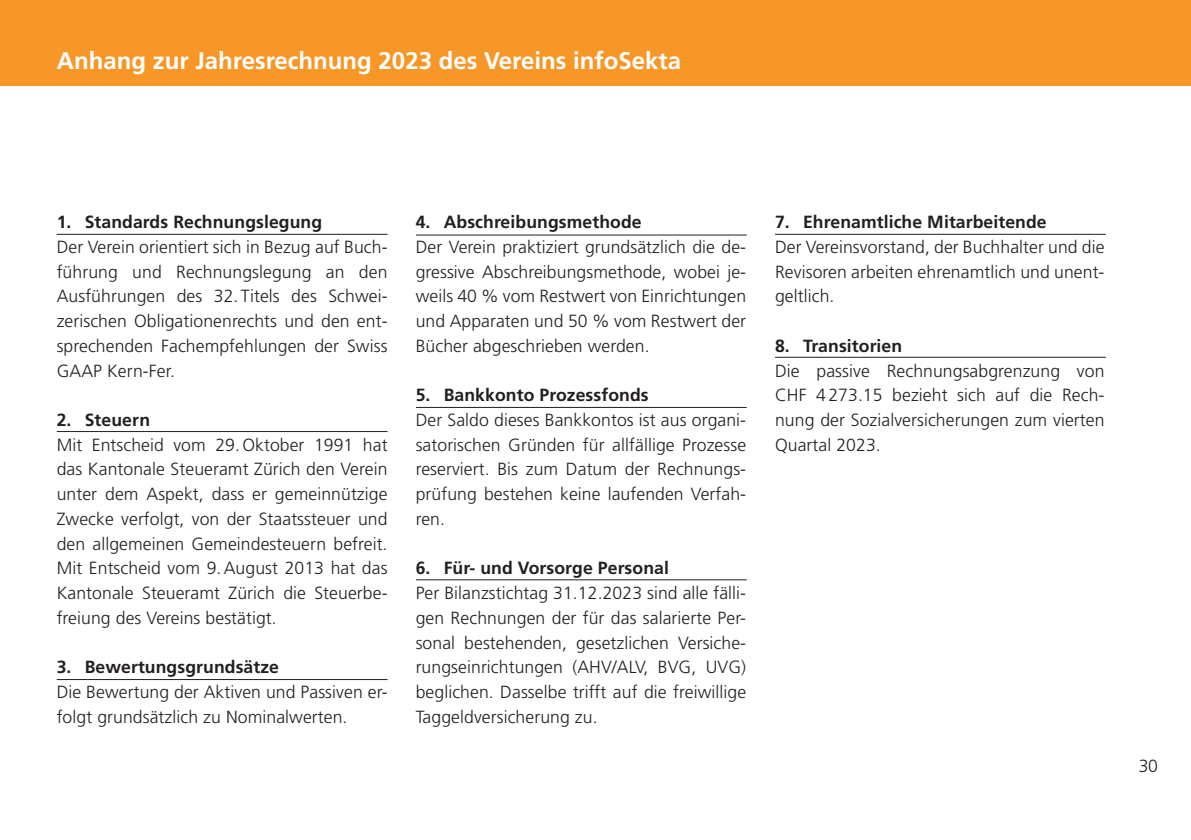
<style>
.page{position:relative;width:1191px;height:840px;background:#fff}
.page>*{position:absolute;margin:0;border:0;box-sizing:border-box;transform-origin:0 0}
.t1{font:700 24px "Frutiger";color:#fff}
.t2{font:300 17.6px/24.8px "Frutiger";letter-spacing:.005em;color:#231f20;text-align:justify}
.t3{font:700 17.6px "Frutiger";letter-spacing:.005em;color:#231f20}
</style>
<div class="page">
<div style="left:0;top:0;width:1191px;height:85px;background:#f79727"></div>
<hr style="left:57px;top:234px;width:330px;height:1px;background:#231f20">
<hr style="left:57px;top:431px;width:330px;height:1px;background:#231f20">
<hr style="left:57px;top:678px;width:330px;height:1px;background:#231f20">
<hr style="left:416px;top:234px;width:330px;height:1px;background:#231f20">
<hr style="left:416px;top:407px;width:330px;height:1px;background:#231f20">
<hr style="left:416px;top:579px;width:330px;height:1px;background:#231f20">
<hr style="left:775px;top:357px;width:331px;height:1px;background:#231f20">
<hr style="left:775px;top:234px;width:331px;height:1px;background:#231f20">
<h1 class="t1" style="left:57px;top:47px;width:626px">Anhang zur Jahresrechnung 2023 des Vereins infoSekta</h1>
<p class="t3" style="left:57px;top:211px;width:267px">1. Standards Rechnungslegung</p>
<p class="t2" style="left:57px;top:234px;width:332px">Der Verein orientiert sich in Bezug auf Buch&shy;führung und Rechnungslegung an den Ausführungen des 32. Titels des Schwei&shy;zerischen Obligationenrechts und den ent&shy;sprechenden Fachempfehlungen der Swiss GAAP Kern-Fer.</p>
<p class="t3" style="left:57px;top:409px;width:95px">2. Steuern</p>
<p class="t2" style="left:57px;top:432px;width:332px">Mit Entscheid vom 29.Oktober 1991 hat das Kantonale Steueramt Zürich den Verein unter dem Aspekt, dass er gemeinnützige Zwecke verfolgt, von der Staatssteuer und den allgemeinen Gemeindesteuern befreit.<br>Mit Entscheid vom 9.August 2013 hat das Kantonale Steueramt Zürich die Steuerbe&shy;freiung des Vereins bestätigt.</p>
<p class="t3" style="left:57px;top:656px;width:224px">3. Bewertungsgrundsätze</p>
<p class="t2" style="left:57px;top:679px;width:332px">Die Bewertung der Aktiven und Passiven er&shy;folgt grundsätzlich zu Nominalwerten.</p>
<p class="t3" style="left:416px;top:211px;width:227px">4. Abschreibungsmethode</p>
<p class="t2" style="left:416px;top:234px;width:332px">Der Verein praktiziert grundsätzlich die de&shy;gressive Abschreibungsmethode, wobei je&shy;weils 40 % vom Restwert von Einrichtungen und Apparaten und 50 % vom Restwert der Bücher abgeschrieben werden.</p>
<p class="t3" style="left:416px;top:384px;width:234px">5. Bankkonto Prozessfonds</p>
<p class="t2" style="left:416px;top:407px;width:332px">Der Saldo dieses Bankkontos ist aus organi&shy;satorischen Gründen für allfällige Prozesse reserviert. Bis zum Datum der Rechnungs&shy;prüfung bestehen keine laufenden Verfah&shy;ren.</p>
<p class="t3" style="left:416px;top:557px;width:255px">6. Für- und Vorsorge Personal</p>
<p class="t2" style="left:416px;top:580px;width:332px">Per Bilanzstichtag 31.12.2023 sind alle fälli&shy;gen Rechnungen der für das salarierte Per&shy;sonal bestehenden, gesetzlichen Versiche&shy;rungseinrichtungen (AHV/ALV, BVG, UVG) beglichen. Dasselbe trifft auf die freiwillige Taggeldversicherung zu.</p>
<p class="t3" style="left:775px;top:211px;width:273px">7. Ehrenamtliche Mitarbeitende</p>
<p class="t2" style="left:775px;top:234px;width:331px">Der Vereinsvorstand, der Buchhalter und die Revisoren arbeiten ehrenamtlich und unent&shy;geltlich.</p>
<p class="t3" style="left:775px;top:335px;width:129px">8. Transitorien</p>
<p class="t2" style="left:775px;top:358px;width:331px">Die passive Rechnungsabgrenzung von CHF 4273.15 bezieht sich auf die Rech&shy;nung der Sozialversicherungen zum vierten Quartal 2023.</p>
<p class="t2" style="left:1138px;top:753px;width:21px">30</p>
</div>
